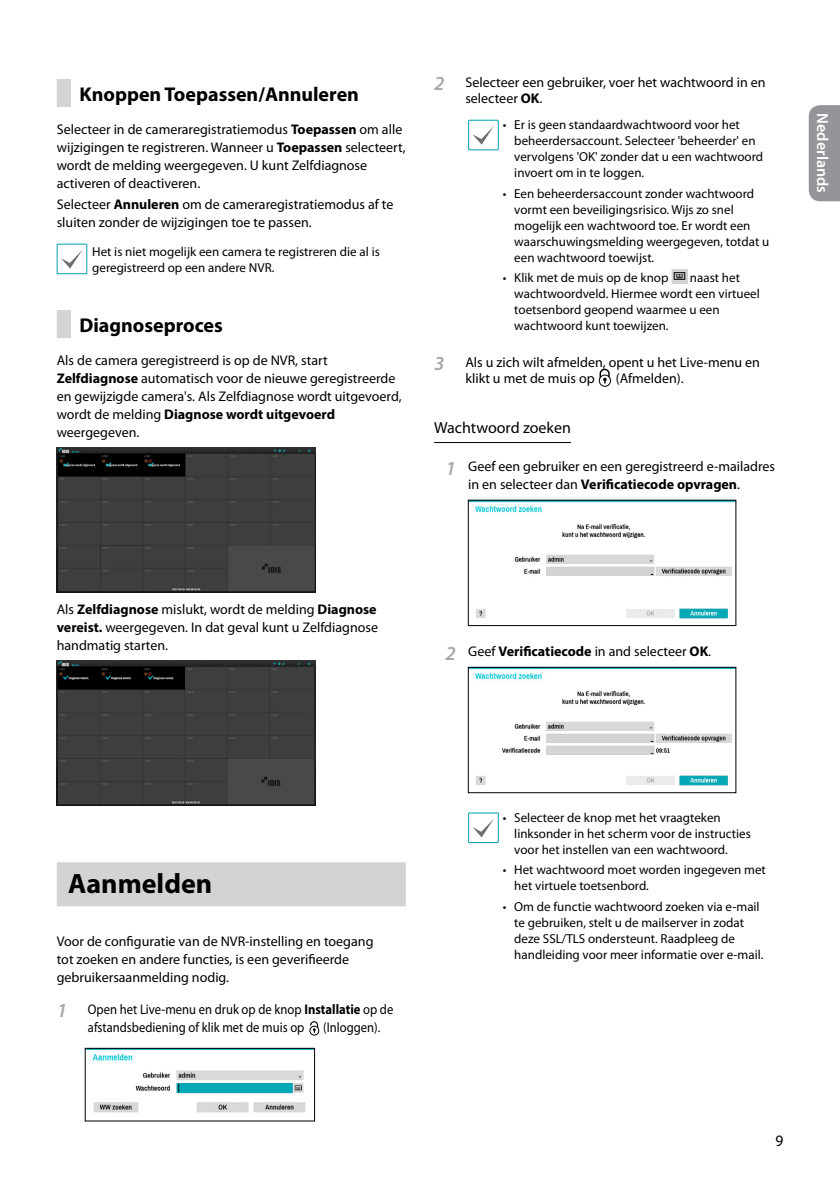
<style>
.page{position:relative;width:840px;height:1191px;background:#fff}
.page>*{position:absolute;margin:0;border:0;box-sizing:border-box;transform-origin:0 0}
.t1{font:700 28px "Myriad Pro";color:#000}
.t2{font:700 20px "Myriad Pro";color:#000}
.t3{font:16px "Myriad Pro";color:#000}
.t4{font:600 16px "Myriad Pro";color:#fff}
.t5{font:16px "Myriad Pro";color:#000;scale:.96 1}
.t6{font:14px/18px "Myriad Pro";color:#000}
.t7{font:14px/18px "Myriad Pro";color:#000;scale:.9 1}
.t8{font:13px/16px "Myriad Pro";color:#000}
.s1{font-weight:700}
.s2{font-weight:600;font-style:italic;font-size:20px;color:#a7a9ac}
</style>
<div class="page">
<div style="left:808px;top:105px;width:31px;height:96px;background:#939598"></div>
<div style="left:57px;top:79px;width:14px;height:28px;background:#d1d3d4"></div>
<div style="left:57px;top:310px;width:14px;height:28px;background:#d1d3d4"></div>
<div style="left:57px;top:862px;width:348px;height:44px;background:#d1d3d4"></div>
<div style="left:57px;top:244px;width:30px;height:30px;border:1px solid #00a0af"></div>
<svg style="left:61px;top:250px;width:21px;height:18px"></svg>
<img style="left:57px;top:448px;width:258px;height:144px">
<img style="left:57px;top:660px;width:258px;height:145px">
<div style="left:309px;top:1025px;width:10px;height:10px;border:1px solid #000;border-radius:50%"></div>
<svg style="left:309px;top:1021px;width:9px;height:12px"></svg>
<img style="left:92px;top:1053px;width:214px;height:60px">
<div style="left:85px;top:1048px;width:229px;height:73px;border:1px solid #000"></div>
<hr style="left:434px;top:442px;width:136px;height:1px;background:#000">
<div style="left:468px;top:120px;width:30px;height:30px;border:1px solid #00a0af"></div>
<svg style="left:473px;top:127px;width:20px;height:18px"></svg>
<img style="left:671px;top:270px;width:15px;height:14px">
<div style="left:598px;top:374px;width:12px;height:13px;border:1px solid #000;border-radius:50%"></div>
<svg style="left:598px;top:368px;width:12px;height:16px"></svg>
<img style="left:470px;top:502px;width:263px;height:117px">
<img style="left:470px;top:669px;width:263px;height:117px">
<div style="left:468px;top:667px;width:267px;height:126px;border:1px solid #000"></div>
<div style="left:468px;top:812px;width:30px;height:31px;border:1px solid #00a0af"></div>
<svg style="left:473px;top:820px;width:20px;height:17px"></svg>
<h2 class="t2" style="left:79px;top:81px;width:281px">Knoppen Toepassen/Annuleren</h2>
<p class="t6" style="left:57px;top:120px;width:350px">Selecteer in de cameraregistratiemodus <span class="s1">Toepassen</span> om alle wijzigingen te registreren. Wanneer u <span class="s1">Toepassen</span> selecteert, wordt de melding weergegeven. U kunt Zelfdiagnose activeren of deactiveren.</p>
<p class="t6" style="left:57px;top:195px;width:338px">Selecteer <span class="s1">Annuleren</span> om de cameraregistratiemodus af te sluiten zonder de wijzigingen toe te passen.</p>
<p class="t8" style="left:92px;top:244px;width:289px">Het is niet mogelijk een camera te registreren die al is geregistreerd op een andere NVR.</p>
<h2 class="t2" style="left:79px;top:312px;width:145px">Diagnoseproces</h2>
<p class="t6" style="left:57px;top:351px;width:346px">Als de camera geregistreerd is op de NVR, start <span class="s1">Zelfdiagnose</span> automatisch voor de nieuwe geregistreerde en gewijzigde camera's. Als Zelfdiagnose wordt uitgevoerd, wordt de melding <span class="s1">Diagnose wordt uitgevoerd </span>weergegeven.</p>
<p class="t6" style="left:465px;top:74px;width:301px;line-height:16px;text-indent:-31px"><span class="s2">2</span> Selecteer een gebruiker, voer het wachtwoord in en selecteer <span class="s1">OK</span>.</p>
<p class="t8" style="left:514px;top:117px;width:250px;text-indent:-11px">• Er is geen standaardwachtwoord voor het beheerdersaccount. Selecteer 'beheerder' en vervolgens 'OK' zonder dat u een wachtwoord invoert om in te loggen.</p>
<p class="t8" style="left:514px;top:185px;width:256px;text-indent:-11px">• Een beheerdersaccount zonder wachtwoord vormt een beveiligingsrisico. Wijs zo snel mogelijk een wachtwoord toe. Er wordt een waarschuwingsmelding weergegeven, totdat u een wachtwoord toewijst.</p>
<p class="t8" style="left:502px;top:270px;width:167px">• Klik met de muis op de knop</p>
<p class="t8" style="left:514px;top:270px;width:247px;text-indent:175px">naast het wachtwoordveld. Hiermee wordt een virtueel toetsenbord geopend waarmee u een wachtwoord kunt toewijzen.</p>
<p class="t6" style="left:465px;top:354px;width:296px;line-height:16px;text-indent:-31px"><span class="s2">3</span> Als u zich wilt afmelden, opent u het Live-menu en klikt u met de muis op</p>
<p class="t6" style="left:615px;top:369px;width:69px">(Afmelden).</p>
<p class="t3" style="left:434px;top:417px;width:138px">Wachtwoord zoeken</p>
<p class="t6" style="left:468px;top:457px;width:308px;text-indent:-23px"><span class="s2">1</span> Geef een gebruiker en een geregistreerd e-mailadres in en selecteer dan <span class="s1">Verificatiecode opvragen</span>.</p>
<p class="t4" style="left:832px;top:113px;width:81px;rotate:90deg">Nederlands</p>
<p class="t6" style="left:57px;top:600px;width:322px;text-align:justify">Als <span class="s1">Zelfdiagnose</span> mislukt, wordt de melding <span class="s1">Diagnose vereist.</span> weergegeven. In dat geval kunt u Zelfdiagnose handmatig starten.</p>
<p class="t6" style="left:445px;top:642px;width:267px"><span class="s2">2</span> Geef <span class="s1">Verificatiecode</span> in and selecteer <span class="s1">OK</span>.</p>
<h1 class="t1" style="left:68px;top:865px;width:146px">Aanmelden</h1>
<p class="t6" style="left:57px;top:931px;width:318px">Voor de configuratie van de NVR-instelling en toegang tot zoeken en andere functies, is een geverifieerde gebruikersaanmelding nodig.</p>
<p class="t7" style="left:88px;top:999px;width:340px;text-indent:-31px"><span class="s2">1</span> Open het Live-menu en druk op de knop <span class="s1">Installatie</span> op de afstandsbediening of klik met de muis op</p>
<p class="t7" style="left:323px;top:1017px;width:65px">(Inloggen).</p>
<p class="t8" style="left:514px;top:809px;width:238px;text-indent:-11px">• Selecteer de knop met het vraagteken linksonder in het scherm voor de instructies voor het instellen van een wachtwoord.</p>
<p class="t8" style="left:514px;top:862px;width:253px;text-indent:-11px">• Het wachtwoord moet worden ingegeven met het virtuele toetsenbord.</p>
<p class="t8" style="left:514px;top:898px;width:250px;text-indent:-11px">• Om de functie wachtwoord zoeken via e-mail te gebruiken, stelt u de mailserver in zodat deze SSL/TLS ondersteunt. Raadpleeg de handleiding voor meer informatie over e-mail.</p>
<p class="t5" style="left:774px;top:1131px;width:10px">9</p>
</div>
